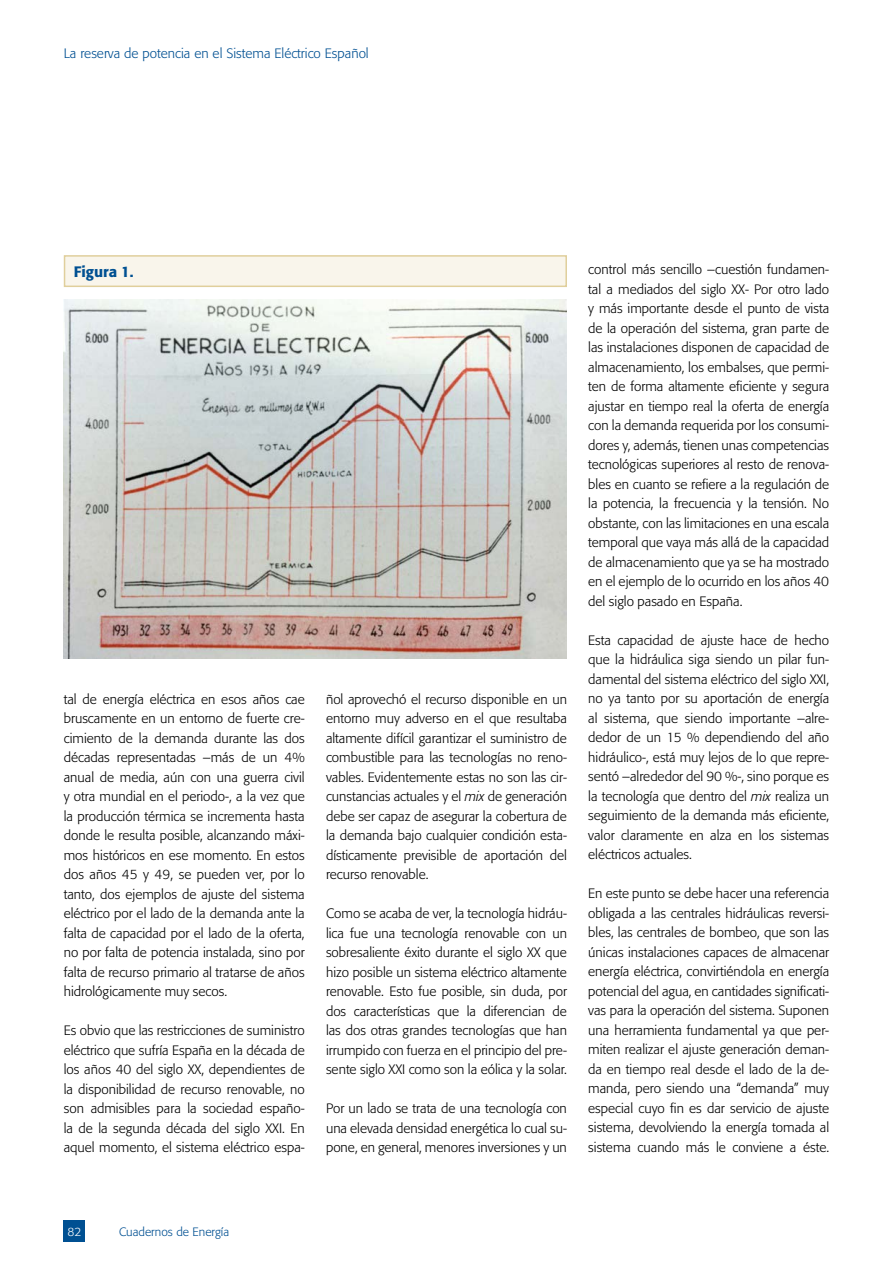
<style>
.page{position:relative;width:893px;height:1263px;background:#fff}
.page>*{position:absolute;margin:0;border:0;box-sizing:border-box;transform-origin:0 0}
.t1{font:500 15px "Formata";color:#005092}
.t2{font:300 13.5px/19.5px "Formata";color:#000;text-align:justify}
.t3{font:300 13.5px "Formata";color:#005092}
.t4{font:300 12px "Formata";color:#005092}
.t5{font:300 12px "Formata";color:#fff}
.s1{font-style:italic}
</style>
<div class="page">
<div style="left:64px;top:1220px;width:21px;height:22px;background:#005092"></div>
<div style="left:65px;top:256px;width:501px;height:30px;background:#f9f5eb"></div>
<div style="left:64px;top:255px;width:503px;height:32px;border:2px solid #e0cf9c"></div>
<img style="left:64px;top:300px;width:503px;height:359px">
<p class="t3" style="left:64px;top:46px;width:306px">La reserva de potencia en el Sistema Eléctrico Español</p>
<p class="t1" style="left:74px;top:263px;width:61px">Figura 1.</p>
<p class="t2" style="left:64px;top:689px;width:242px">tal de energía eléctrica en esos años cae bruscamente en un entorno de fuerte cre&shy;cimiento de la demanda durante las dos décadas representadas –más de un 4% anual de media, aún con una guerra civil y otra mundial en el periodo-, a la vez que la producción térmica se incrementa hasta donde le resulta posible, alcanzando máxi&shy;mos históricos en ese momento. En estos dos años 45 y 49, se pueden ver, por lo tanto, dos ejemplos de ajuste del sistema eléctrico por el lado de la demanda ante la falta de capacidad por el lado de la oferta, no por falta de potencia instalada, sino por falta de recurso primario al tratarse de años hidrológicamente muy secos.</p>
<p class="t2" style="left:64px;top:1021px;width:242px">Es obvio que las restricciones de suministro eléctrico que sufría España en la década de los años 40 del siglo XX, dependientes de la disponibilidad de recurso renovable, no son admisibles para la sociedad españo&shy;la de la segunda década del siglo XXI. En aquel momento, el sistema eléctrico espa-</p>
<p class="t2" style="left:326px;top:689px;width:242px">ñol aprovechó el recurso disponible en un entorno muy adverso en el que resultaba altamente difícil garantizar el suministro de combustible para las tecnologías no reno&shy;vables. Evidentemente estas no son las cir&shy;cunstancias actuales y el <span class="s1">mix</span> de generación debe ser capaz de asegurar la cobertura de la demanda bajo cualquier condición esta&shy;dísticamente previsible de aportación del recurso renovable.</p>
<p class="t2" style="left:326px;top:904px;width:242px">Como se acaba de ver, la tecnología hidráu&shy;lica fue una tecnología renovable con un sobresaliente éxito durante el siglo XX que hizo posible un sistema eléctrico altamente renovable. Esto fue posible, sin duda, por dos características que la diferencian de las dos otras grandes tecnologías que han irrumpido con fuerza en el principio del pre&shy;sente siglo XXI como son la eólica y la solar.</p>
<p class="t2" style="left:326px;top:1099px;width:242px">Por un lado se trata de una tecnología con una elevada densidad energética lo cual su&shy;pone, en general, menores inversiones y un</p>
<p class="t2" style="left:588px;top:260px;width:242px">control más sencillo –cuestión fundamen&shy;tal a mediados del siglo XX- Por otro lado y más importante desde el punto de vista de la operación del sistema, gran parte de las instalaciones disponen de capacidad de almacenamiento, los embalses, que permi&shy;ten de forma altamente eficiente y segura ajustar en tiempo real la oferta de energía con la demanda requerida por los consumi&shy;dores y, además, tienen unas competencias tecnológicas superiores al resto de renova&shy;bles en cuanto se refiere a la regulación de la potencia, la frecuencia y la tensión. No obstante, con las limitaciones en una escala temporal que vaya más allá de la capacidad de almacenamiento que ya se ha mostrado en el ejemplo de lo ocurrido en los años 40 del siglo pasado en España.</p>
<p class="t2" style="left:588px;top:630px;width:242px">Esta capacidad de ajuste hace de hecho que la hidráulica siga siendo un pilar fun&shy;damental del sistema eléctrico del siglo XXI, no ya tanto por su aportación de energía al sistema, que siendo importante –alre&shy;dedor de un 15 % dependiendo del año hidráulico-, está muy lejos de lo que repre&shy;sentó –alrededor del 90 %-, sino porque es la tecnología que dentro del <span class="s1">mix</span> realiza un seguimiento de la demanda más eficiente, valor claramente en alza en los sistemas eléctricos actuales.</p>
<p class="t2" style="left:588px;top:884px;width:242px">En este punto se debe hacer una referencia obligada a las centrales hidráulicas reversi&shy;bles, las centrales de bombeo, que son las únicas instalaciones capaces de almacenar energía eléctrica, convirtiéndola en energía potencial del agua, en cantidades significati&shy;vas para la operación del sistema. Suponen una herramienta fundamental ya que per&shy;miten realizar el ajuste generación deman&shy;da en tiempo real desde el lado de la de&shy;manda, pero siendo una “demanda” muy especial cuyo fin es dar servicio de ajuste sistema, devolviendo la energía tomada al sistema cuando más le conviene a éste.</p>
<p class="t5" style="left:67px;top:1224px;width:15px">82</p>
<p class="t4" style="left:119px;top:1224px;width:112px">Cuadernos de Energía</p>
</div>
